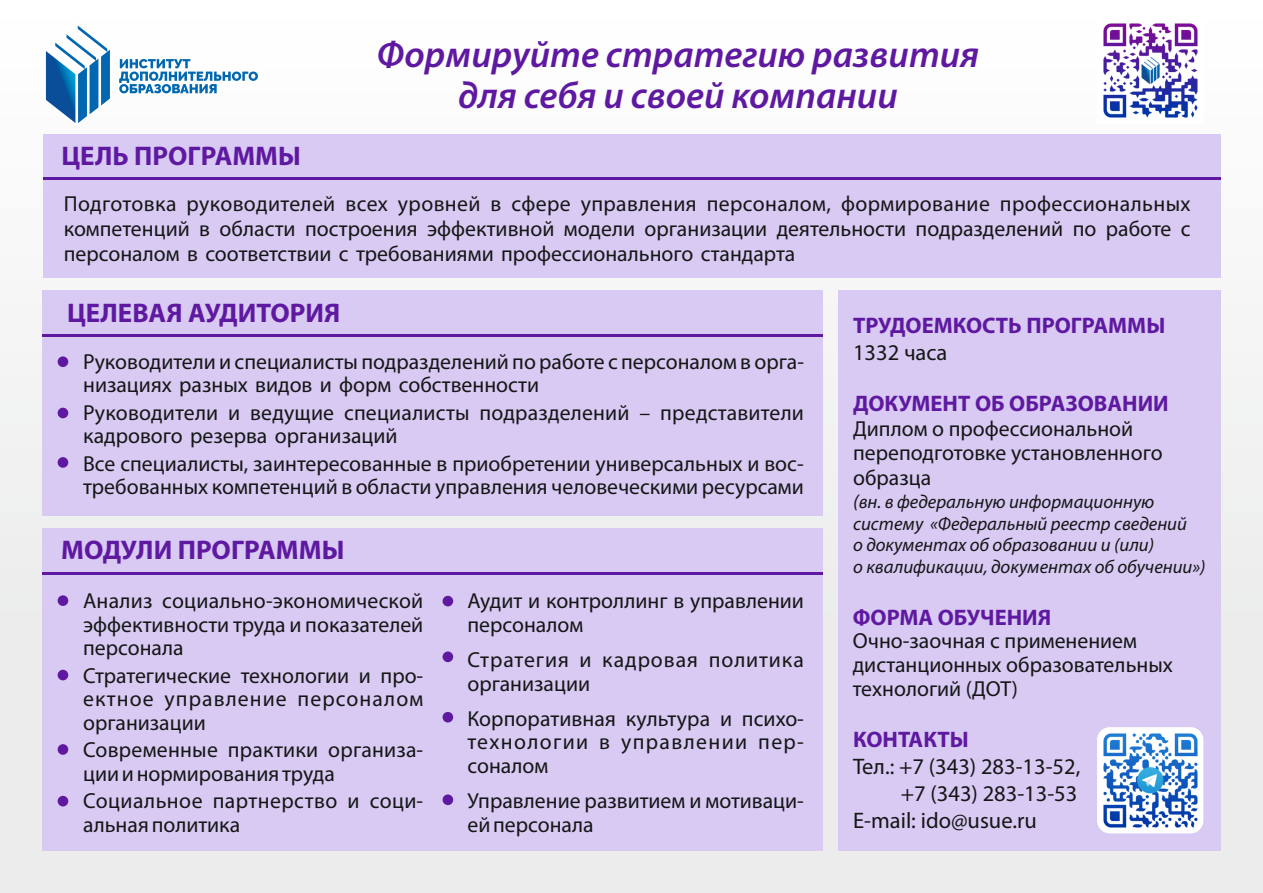
<style>
.page{position:relative;width:1263px;height:893px;background:#fff}
.page>*{position:absolute;margin:0;border:0;box-sizing:border-box;transform-origin:0 0}
.t1{font:italic 600 37.5px/41.2px "Myriad Pro";color:#5f19a1;text-align:center}
.t2{font:700 27px "Myriad Pro";color:#5f19a1}
.t3{font:22.5px "Myriad Pro";color:#151616}
.t4{font:700 22.5px "Myriad Pro";color:#5f19a1}
.t5{font:21.75px/23.5px "Myriad Pro";color:#151616}
.t6{font:21.75px/23.5px "Myriad Pro";letter-spacing:.02em;color:#151616}
.t7{font:21.75px/23.5px "Myriad Pro";letter-spacing:.04em;color:#151616}
.t8{font:italic 18.75px/21.5px "Myriad Pro";color:#151616}
.s1{font-size:19.5px}
</style>
<div class="page">
<div style="left:0;top:0;width:1263px;height:893px;background:linear-gradient(to right,#f5f5f5,#f8f7f8)"></div>
<div style="left:838px;top:290px;width:382px;height:560px;background:#d8caf3"></div>
<div style="left:43px;top:528px;width:780px;height:322px;background:#d8caf3"></div>
<div style="left:43px;top:134px;width:1177px;height:144px;background:#d8caf3"></div>
<svg style="left:44px;top:21px;width:216px;height:107px"></svg>
<hr style="left:43px;top:178px;width:1177px;height:2px;background:#5f19a1">
<hr style="left:43px;top:572px;width:780px;height:2px;background:#5f19a1">
<div style="left:58px;top:595px;width:10px;height:11px;background:#5f19a1;border-radius:50%"></div>
<div style="left:443px;top:596px;width:10px;height:10px;background:#5f19a1;border-radius:50%"></div>
<div style="left:58px;top:670px;width:10px;height:10px;background:#5f19a1;border-radius:50%"></div>
<div style="left:443px;top:651px;width:10px;height:11px;background:#5f19a1;border-radius:50%"></div>
<div style="left:58px;top:744px;width:10px;height:11px;background:#5f19a1;border-radius:50%"></div>
<div style="left:443px;top:712px;width:10px;height:10px;background:#5f19a1;border-radius:50%"></div>
<div style="left:58px;top:796px;width:10px;height:10px;background:#5f19a1;border-radius:50%"></div>
<div style="left:443px;top:794px;width:10px;height:11px;background:#5f19a1;border-radius:50%"></div>
<div style="left:43px;top:290px;width:780px;height:225px;background:#d8caf3"></div>
<hr style="left:43px;top:334px;width:780px;height:2px;background:#5f19a1">
<div style="left:58px;top:356px;width:10px;height:11px;background:#5f19a1;border-radius:50%"></div>
<div style="left:58px;top:408px;width:10px;height:10px;background:#5f19a1;border-radius:50%"></div>
<div style="left:58px;top:457px;width:10px;height:11px;background:#5f19a1;border-radius:50%"></div>
<img style="left:1097px;top:17px;width:106px;height:107px">
<img style="left:1097px;top:727px;width:106px;height:106px;border-radius:13px">
<p class="t2" style="left:62px;top:145px;width:241px">ЦЕЛЬ ПРОГРАММЫ</p>
<h1 class="t1" style="left:377px;top:37px;width:604px">Формируйте стратегию развития для себя и своей компании</h1>
<p class="t5" style="left:64px;top:193px;width:1128px;line-height:24.9px;text-align:justify">Подготовка руководителей всех уровней в сфере управления персоналом, формирование профессиональных компетенций в области построения эффективной модели организации деятельности подразделений по работе с персоналом в соответствии с требованиями профессионального стандарта</p>
<p class="t2" style="left:67px;top:301px;width:275px">ЦЕЛЕВАЯ АУДИТОРИЯ</p>
<p class="t5" style="left:83px;top:351px;width:722px">Руководители и специалисты подразделений по работе с персоналом в орга&shy;низациях разных видов и форм собственности</p>
<p class="t5" style="left:83px;top:402px;width:722px">Руководители и ведущие специалисты подразделений – представители кадрового резерва организаций</p>
<p class="t5" style="left:83px;top:453px;width:722px">Все специалисты, заинтересованные в приобретении универсальных и вос&shy;требованных компетенций в области управления человеческими ресурсами</p>
<p class="t2" style="left:61px;top:539px;width:285px">МОДУЛИ ПРОГРАММЫ</p>
<p class="t5" style="left:83px;top:591px;width:342px;text-align:justify">Анализ социально-экономической эффективности труда и показателей персонала</p>
<p class="t5" style="left:83px;top:666px;width:342px;text-align:justify">Стратегические технологии и про&shy;ектное управление персоналом организации</p>
<p class="t5" style="left:83px;top:740px;width:342px">Современные практики организа&shy;ции и нормирования труда</p>
<p class="t6" style="left:83px;top:791px;width:342px">Социальное партнерство и соци&shy;альная политика</p>
<p class="t5" style="left:467px;top:591px;width:338px">Аудит и контроллинг в управлении персоналом</p>
<p class="t7" style="left:467px;top:650px;width:338px">Стратегия и кадровая политика организации</p>
<p class="t5" style="left:467px;top:709px;width:338px;text-align:justify">Корпоративная культура и психо&shy;технологии в управлении пер&shy;соналом</p>
<p class="t5" style="left:467px;top:791px;width:338px">Управление развитием и мотиваци&shy;ей персонала</p>
<p class="t4" style="left:853px;top:316px;width:314px">ТРУДОЕМКОСТЬ ПРОГРАММЫ</p>
<p class="t3" style="left:853px;top:343px;width:96px">1332 часа</p>
<p class="t4" style="left:853px;top:394px;width:317px">ДОКУМЕНТ ОБ ОБРАЗОВАНИИ</p>
<p class="t5" style="left:853px;top:418px;width:311px;line-height:24.9px">Диплом о профессиональной переподготовке установленного образца</p>
<p class="t8" style="left:853px;top:493px;width:354px"><span class="s1">(</span>вн. в федеральную информационную систему «Федеральный реестр сведений<br>о документах об образовании и (или)<br>о квалификации, документах об обучении»)</p>
<p class="t4" style="left:853px;top:608px;width:200px">ФОРМА ОБУЧЕНИЯ</p>
<p class="t5" style="left:853px;top:631px;width:322px">Очно-заочная с применением дистанционных образовательных технологий (ДОТ)</p>
<p class="t4" style="left:853px;top:730px;width:117px">КОНТАКТЫ</p>
<p class="t3" style="left:853px;top:757px;width:229px">Тел.: +7 (343) 283-13-52,</p>
<p class="t3" style="left:901px;top:784px;width:178px">+7 (343) 283-13-53</p>
<p class="t3" style="left:853px;top:811px;width:185px">Е-mail: ido@usue.ru</p>
</div>
